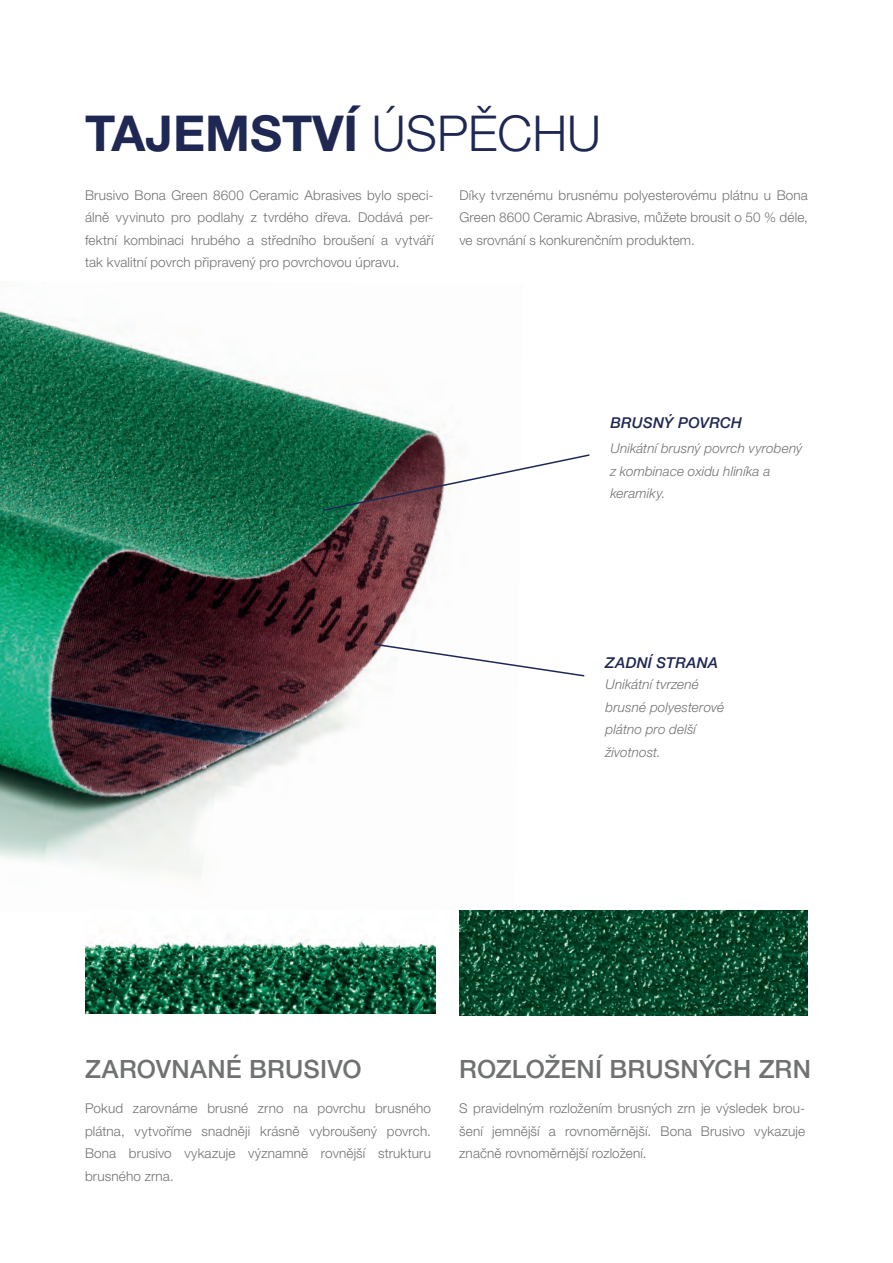
<style>
.page{position:relative;width:893px;height:1263px;background:#fff}
.page>*{position:absolute;margin:0;border:0;box-sizing:border-box;transform-origin:0 0}
.t1{font:700 49.5px "Helvetica Neue CE";color:#1e2853}
.Stor_rubbe_brödtext{font:500 25.2px "Helvetica Neue CE";letter-spacing:.01em;color:#707271}
.Stor_rubbe_brödtext-2{font:italic 500 15px "Helvetica Neue CE";letter-spacing:.015em;color:#1e2853}
.Brödtext{font:300 13.5px/22.5px "Helvetica Neue CE";letter-spacing:.01em;color:#707271;text-align:justify}
.Brödtext-2{font:italic 300 13.5px/22.5px "Helvetica Neue CE";letter-spacing:.01em;color:#707271}
.s1{font-weight:300}
</style>
<div class="page">
<img style="left:0;top:309px;width:447px;height:566px">
<svg style="left:321px;top:453px;width:269px;height:59px"></svg>
<svg style="left:372px;top:642px;width:213px;height:35px"></svg>
<img style="left:459px;top:910px;width:349px;height:105px">
<img style="left:85px;top:935px;width:350px;height:79px">
<p class="t1" style="left:85px;top:103px;width:518px">TAJEMSTVÍ <span class="s1">ÚSPĚCHU</span></p>
<p class="Brödtext" style="left:85px;top:184px;width:350px">Brusivo Bona Green 8600 Ceramic Abrasives bylo speci&shy;álně vyvinuto pro podlahy z tvrdého dřeva. Dodává per&shy;fektní kombinaci hrubého a středního broušení a vytváří tak kvalitní povrch připravený pro povrchovou úpravu.</p>
<p class="Brödtext" style="left:459px;top:184px;width:350px">Díky tvrzenému brusnému polyesterovému plátnu u Bona Green 8600 Ceramic Abrasive, můžete brousit o 50 % déle, ve srovnání s konkurenčním produktem.</p>
<p class="Stor_rubbe_brödtext-2" style="left:610px;top:414px;width:133px">BRUSNÝ POVRCH</p>
<p class="Brödtext-2" style="left:610px;top:438px;width:193px">Unikátní brusný povrch vyrobený z kombinace oxidu hliníka a keramiky.</p>
<p class="Stor_rubbe_brödtext-2" style="left:605px;top:654px;width:115px">ZADNÍ STRANA</p>
<p class="Brödtext-2" style="left:605px;top:674px;width:120px">Unikátní tvrzené brusné polyesterové plátno pro delší životnost.</p>
<p class="Stor_rubbe_brödtext" style="left:85px;top:1054px;width:278px">ZAROVNANÉ BRUSIVO</p>
<p class="Brödtext" style="left:85px;top:1097px;width:347px">Pokud zarovnáme brusné zrno na povrchu brusného plátna, vytvoříme snadněji krásně vybroušený povrch.<br>Bona brusivo vykazuje významně rovnější strukturu brusného zrna.</p>
<p class="Stor_rubbe_brödtext" style="left:459px;top:1054px;width:353px">ROZLOŽENÍ BRUSNÝCH ZRN</p>
<p class="Brödtext" style="left:459px;top:1097px;width:347px">S pravidelným rozložením brusných zrn je výsledek brou&shy;šení jemnější a rovnoměrnější. Bona Brusivo vykazuje značně rovnoměrnější rozložení.</p>
</div>
